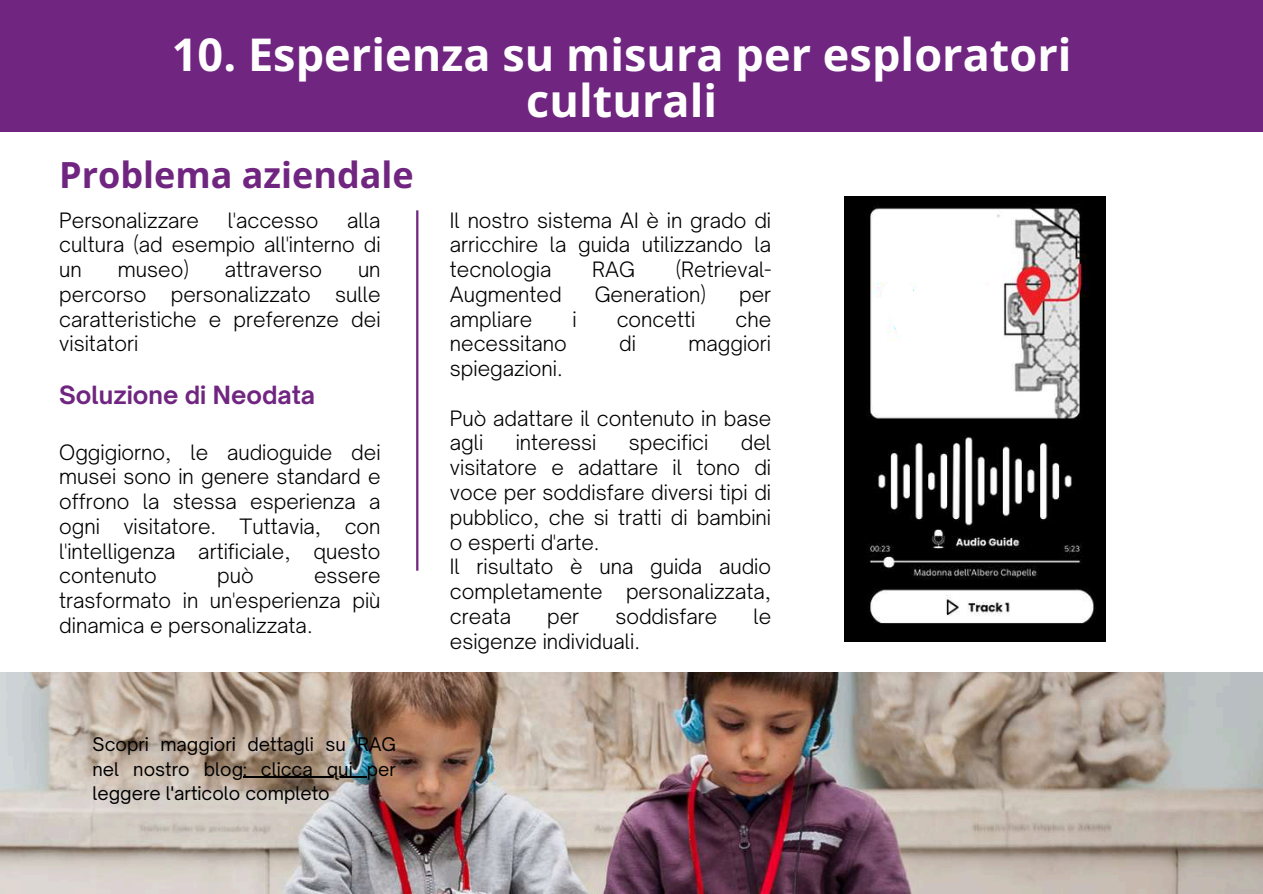
<style>
.page{position:relative;width:1263px;height:894px;background:#fff}
.page>*{position:absolute;margin:0;border:0;box-sizing:border-box;transform-origin:0 0}
.t1{font:700 45px/46.2px "Open Sans";color:#fff;text-align:center}
.t2{font:700 36px "Open Sans";color:#702580}
.t3{font:700 24px "Open Sauce One";color:#702580}
.t4{font:300 20.25px/24.8px "Open Sauce One";color:#000;text-align:justify}
.t5{font:18px/24.8px "Open Sauce One";color:#000;text-align:justify}
</style>
<div class="page">
<div style="left:0;top:0;width:1263px;height:132px;background:#702580"></div>
<img style="left:0;top:672px;width:1263px;height:221px">
<hr style="left:416px;top:210px;width:2px;height:360px;background:#702580">
<hr style="left:247px;top:776px;width:120px;height:1px;background:#000">
<img style="left:844px;top:196px;width:261px;height:445px">
<svg style="left:882px;top:257px;width:120px;height:135px"></svg>
<h1 class="t1" style="left:172px;top:31px;width:901px">10. Esperienza su misura per esploratori culturali</h1>
<h2 class="t2" style="left:59px;top:149px;width:356px">Problema aziendale</h2>
<p class="t4" style="left:59px;top:207px;width:141px">Personalizzare</p>
<p class="t4" style="left:228px;top:207px;width:92px">l'accesso</p>
<p class="t4" style="left:59px;top:207px;width:323px;text-indent:288px">alla cultura (ad esempio all'interno di un</p>
<p class="t4" style="left:118px;top:257px;width:72px">museo)</p>
<p class="t4" style="left:225px;top:257px;width:99px">attraverso</p>
<p class="t4" style="left:59px;top:257px;width:323px;text-indent:299px">un percorso personalizzato sulle caratteristiche e preferenze dei visitatori</p>
<p class="t3" style="left:59px;top:380px;width:257px">Soluzione di Neodata</p>
<p class="t4" style="left:59px;top:439px;width:323px">Oggigiorno, le audioguide dei musei sono in genere standard e offrono la stessa esperienza a ogni visitatore. Tuttavia, con l'intelligenza artificiale, questo contenuto</p>
<p class="t4" style="left:217px;top:563px;width:38px">può</p>
<p class="t4" style="left:59px;top:563px;width:323px;text-indent:255px">essere trasformato in un'esperienza più dinamica e personalizzata.</p>
<p class="t5" style="left:93px;top:731px;width:305px">Scopri maggiori dettagli su RAG nel nostro blog: clicca qui per leggere l'articolo completo</p>
<p class="t4" style="left:450px;top:207px;width:323px">Il nostro sistema AI è in grado di arricchire la guida utilizzando la tecnologia</p>
<p class="t4" style="left:592px;top:257px;width:44px">RAG</p>
<p class="t4" style="left:676px;top:257px;width:97px">(Retrieval-</p>
<p class="t4" style="left:450px;top:282px;width:113px">Augmented</p>
<p class="t4" style="left:595px;top:282px;width:113px">Generation)</p>
<p class="t4" style="left:739px;top:282px;width:34px">per</p>
<p class="t4" style="left:450px;top:306px;width:84px">ampliare</p>
<p class="t4" style="left:572px;top:306px;width:6px">i</p>
<p class="t4" style="left:617px;top:306px;width:80px">concetti</p>
<p class="t4" style="left:735px;top:306px;width:37px">che</p>
<p class="t4" style="left:450px;top:331px;width:118px">necessitano</p>
<p class="t4" style="left:619px;top:331px;width:18px">di</p>
<p class="t4" style="left:688px;top:331px;width:84px">maggiori</p>
<p class="t4" style="left:450px;top:356px;width:114px">spiegazioni.</p>
<p class="t4" style="left:450px;top:405px;width:323px">Può adattare il contenuto in base agli</p>
<p class="t4" style="left:516px;top:430px;width:82px">interessi</p>
<p class="t4" style="left:629px;top:430px;width:81px">specifici</p>
<p class="t4" style="left:450px;top:430px;width:323px;text-align:left;text-indent:291px">del visitatore e adattare il tono di voce per soddisfare diversi tipi di pubblico, che si tratti di bambini o esperti d'arte.<br>Il risultato è una guida audio completamente personalizzata, creata</p>
<p class="t4" style="left:547px;top:603px;width:34px">per</p>
<p class="t4" style="left:615px;top:603px;width:103px">soddisfare</p>
<p class="t4" style="left:753px;top:603px;width:19px">le</p>
<p class="t4" style="left:450px;top:628px;width:192px">esigenze individuali.</p>
</div>
